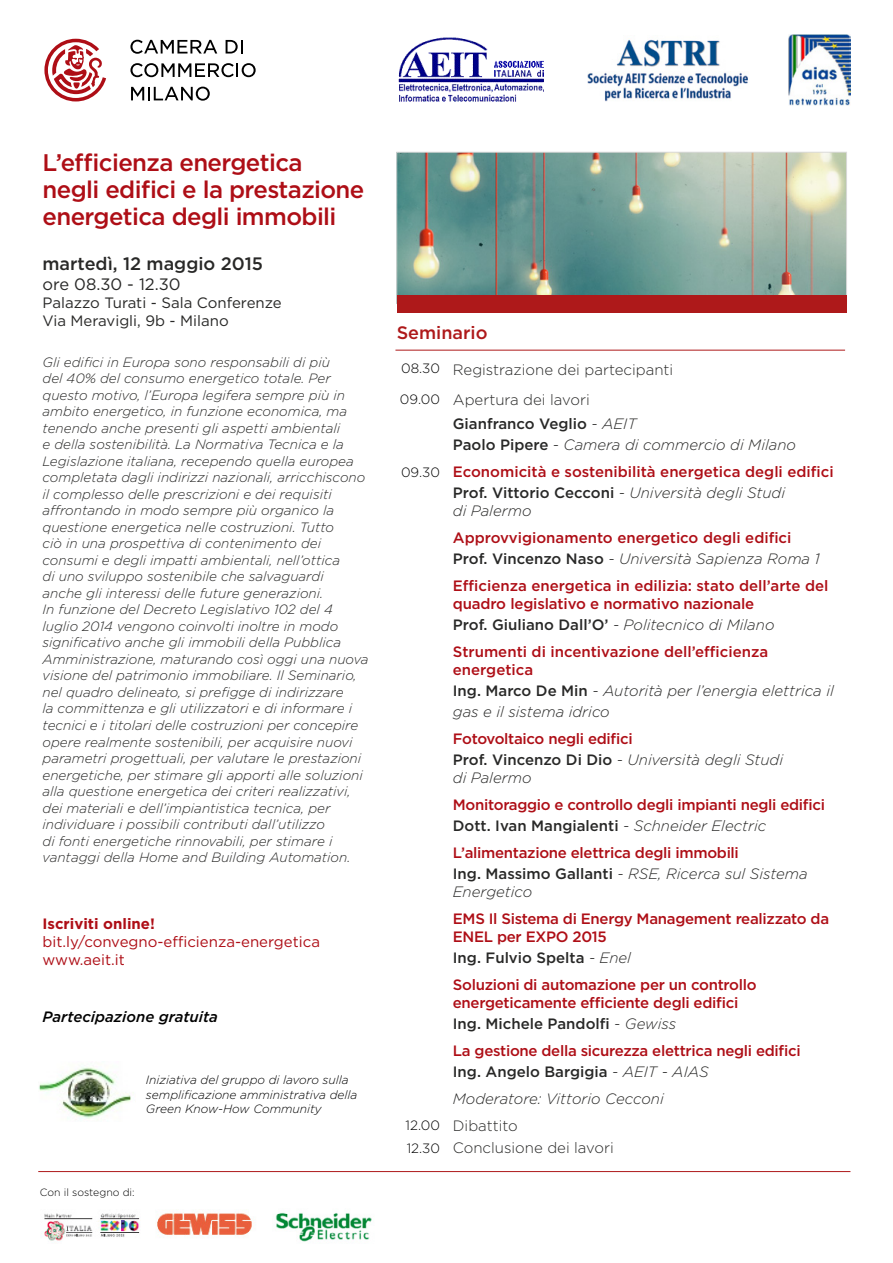
<style>
.page{position:relative;width:893px;height:1263px;background:#fff}
.page>*{position:absolute;margin:0;border:0;box-sizing:border-box;transform-origin:0 0}
.t1{font:500 24px "Gotham";letter-spacing:-.025em;color:#ae0e16}
.t2{font:500 18px "Gotham";color:#282827}
.t3{font:500 18px "Gotham";color:#ae191a}
.t4{font:16.5px "Gotham";color:#282827}
.t5{font:500 15px/18px "Gotham";letter-spacing:-.02em;color:#ae0e16}
.t6{font:italic 300 15px/21px "Gotham";color:#282827}
.t7{font:500 15px "Gotham";color:#282827}
.t8{font:500 15px/18px "Gotham";color:#ae0e16}
.t9{font:300 15px "Gotham";color:#282827}
.t10{font:15px "Gotham";color:#282827}
.t11{font:15px "Gotham";color:#ae0e16}
.t12{font:italic 500 15px "Gotham";color:#000}
.t13{font:700 15px "Gotham";color:#ae0e16}
.t14{font:italic 300 13.5px/16.5px "Gotham";color:#282827}
.t15{font:300 13.5px "Gotham";color:#000}
.t16{font:italic 300 12px/14.4px "Gotham";color:#000}
.t17{font:300 10.5px "Gotham";color:#000}
.s1{font-weight:300;font-style:italic}
.s2{font-weight:500;font-style:normal}
</style>
<div class="page">
<img style="left:398px;top:154px;width:447px;height:141px">
<div style="left:396px;top:152px;width:451px;height:152px;border:1px solid #dadada"></div>
<img style="left:39px;top:1067px;width:95px;height:53px">
<svg style="left:44px;top:39px;width:62px;height:62px"></svg>
<svg style="left:130px;top:40px;width:87px;height:14px"></svg>
<svg style="left:226px;top:40px;width:17px;height:14px"></svg>
<svg style="left:130px;top:63px;width:126px;height:14px"></svg>
<svg style="left:131px;top:87px;width:79px;height:14px"></svg>
<div style="left:397px;top:295px;width:449px;height:17px;background:#ae191a"></div>
<hr style="left:395px;top:350px;width:450px;height:1px;background:#ae191a">
<img style="left:398px;top:37px;width:146px;height:65px">
<img style="left:788px;top:34px;width:62px;height:71px">
<img style="left:587px;top:39px;width:161px;height:63px">
<img style="left:41px;top:1210px;width:211px;height:31px">
<img style="left:276px;top:1212px;width:96px;height:30px">
<hr style="left:38px;top:1171px;width:812px;height:1px;background:#ae191a">
<p class="t1" style="left:43px;top:147px;width:262px">L’efficienza energetica</p>
<p class="t1" style="left:43px;top:174px;width:323px">negli edifici e la prestazione</p>
<p class="t1" style="left:43px;top:201px;width:295px">energetica degli immobili</p>
<p class="t2" style="left:43px;top:252px;width:222px">martedì, 12 maggio 2015</p>
<p class="t4" style="left:43px;top:273px;width:140px">ore 08.30 - 12.30</p>
<p class="t10" style="left:43px;top:293px;width:241px">Palazzo Turati - Sala Conferenze</p>
<p class="t10" style="left:43px;top:311px;width:188px">Via Meravigli, 9b - Milano</p>
<p class="t14" style="left:43px;top:354px;width:328px">Gli edifici in Europa sono responsabili di più<br>del 40% del consumo energetico totale. Per questo motivo, l’Europa legifera sempre più in ambito energetico, in funzione economica, ma tenendo anche presenti gli aspetti ambientali<br>e della sostenibilità. La Normativa Tecnica e la Legislazione italiana, recependo quella europea completata dagli indirizzi nazionali, arricchiscono il complesso delle prescrizioni e dei requisiti affrontando in modo sempre più organico la questione energetica nelle costruzioni. Tutto<br>ciò in una prospettiva di contenimento dei consumi e degli impatti ambientali, nell’ottica<br>di uno sviluppo sostenibile che salvaguardi<br>anche gli interessi delle future generazioni.<br>In funzione del Decreto Legislativo 102 del 4 luglio 2014 vengono coinvolti inoltre in modo significativo anche gli immobili della Pubblica Amministrazione, maturando così oggi una nuova visione del patrimonio immobiliare. Il Seminario, nel quadro delineato, si prefigge di indirizzare<br>la committenza e gli utilizzatori e di informare i tecnici e i titolari delle costruzioni per concepire opere realmente sostenibili, per acquisire nuovi parametri progettuali, per valutare le prestazioni energetiche, per stimare gli apporti alle soluzioni alla questione energetica dei criteri realizzativi, dei materiali e dell’impiantistica tecnica, per individuare i possibili contributi dall’utilizzo<br>di fonti energetiche rinnovabili, per stimare i vantaggi della Home and Building Automation.</p>
<p class="t13" style="left:43px;top:914px;width:114px">Iscriviti online!</p>
<p class="t11" style="left:43px;top:932px;width:279px">bit.ly/convegno-efficienza-energetica</p>
<p class="t11" style="left:43px;top:950px;width:84px">www.aeit.it</p>
<p class="t12" style="left:43px;top:1007px;width:177px">Partecipazione gratuita</p>
<p class="t16" style="left:146px;top:1072px;width:213px">Iniziativa del gruppo di lavoro sulla semplificazione amministrativa della<br>Green Know-How Community</p>
<p class="t17" style="left:40px;top:1186px;width:96px">Con il sostegno di:</p>
<p class="t3" style="left:397px;top:320px;width:92px">Seminario</p>
<p class="t15" style="left:401px;top:360px;width:41px">08.30</p>
<p class="t15" style="left:400px;top:391px;width:42px">09.00</p>
<p class="t15" style="left:401px;top:464px;width:41px">09.30</p>
<p class="t15" style="left:406px;top:1117px;width:36px">12.00</p>
<p class="t15" style="left:407px;top:1140px;width:35px">12.30</p>
<p class="t9" style="left:453px;top:360px;width:222px">Registrazione dei partecipanti</p>
<p class="t9" style="left:453px;top:390px;width:138px">Apertura dei lavori</p>
<p class="t7" style="left:453px;top:414px;width:185px">Gianfranco Veglio <span class="s1">- AEIT</span></p>
<p class="t6" style="left:453px;top:434px;width:345px"><span class="s2">Paolo Pipere</span> - Camera di commercio di Milano</p>
<p class="t8" style="left:453px;top:462px;width:382px">Economicità e sostenibilità energetica degli edifici</p>
<p class="t6" style="left:453px;top:482px;width:334px"><span class="s2">Prof. Vittorio Cecconi</span> - Università degli Studi</p>
<p class="t6" style="left:453px;top:500px;width:80px">di Palermo</p>
<p class="t8" style="left:453px;top:528px;width:340px">Approvvigionamento energetico degli edifici</p>
<p class="t6" style="left:453px;top:548px;width:368px"><span class="s2">Prof. Vincenzo Naso</span> - Università Sapienza Roma 1</p>
<p class="t5" style="left:453px;top:576px;width:377px">Efficienza energetica in edilizia: stato dell’arte del quadro legislativo e normativo nazionale</p>
<p class="t7" style="left:453px;top:615px;width:323px">Prof. Giuliano Dall’O’ <span class="s1">- Politecnico di Milano</span></p>
<p class="t8" style="left:453px;top:642px;width:317px">Strumenti di incentivazione dell’efficienza energetica</p>
<p class="t6" style="left:453px;top:680px;width:382px"><span class="s2">Ing. Marco De Min</span> - Autorità per l’energia elettrica il gas e il sistema idrico</p>
<p class="t5" style="left:453px;top:729px;width:181px">Fotovoltaico negli edifici</p>
<p class="t6" style="left:453px;top:749px;width:332px"><span class="s2">Prof. Vincenzo Di Dio</span> - Università degli Studi</p>
<p class="t6" style="left:453px;top:767px;width:80px">di Palermo</p>
<p class="t5" style="left:453px;top:795px;width:374px">Monitoraggio e controllo degli impianti negli edifici</p>
<p class="t7" style="left:453px;top:816px;width:315px">Dott. Ivan Mangialenti <span class="s1">- Schneider Electric</span></p>
<p class="t5" style="left:453px;top:843px;width:288px">L’alimentazione elettrica degli immobili</p>
<p class="t6" style="left:453px;top:864px;width:356px;line-height:18px"><span class="s2">Ing. Massimo Gallanti</span> - RSE, Ricerca sul Sistema<br>Energetico</p>
<p class="t5" style="left:453px;top:909px;width:378px">EMS Il Sistema di Energy Management realizzato da<br>ENEL per EXPO 2015</p>
<p class="t7" style="left:453px;top:948px;width:180px">Ing. Fulvio Spelta <span class="s1">- Enel</span></p>
<p class="t5" style="left:453px;top:975px;width:305px">Soluzioni di automazione per un controllo energeticamente efficiente degli edifici</p>
<p class="t7" style="left:453px;top:1014px;width:225px">Ing. Michele Pandolfi <span class="s1">- Gewiss</span></p>
<p class="t5" style="left:453px;top:1041px;width:349px">La gestione della sicurezza elettrica negli edifici</p>
<p class="t7" style="left:453px;top:1062px;width:257px">Ing. Angelo Bargigia <span class="s1">- AEIT - AIAS</span></p>
<p class="t6" style="left:453px;top:1088px;width:212px">Moderatore: Vittorio Cecconi</p>
<p class="t9" style="left:453px;top:1116px;width:67px">Dibattito</p>
<p class="t9" style="left:453px;top:1138px;width:163px">Conclusione dei lavori</p>
</div>
